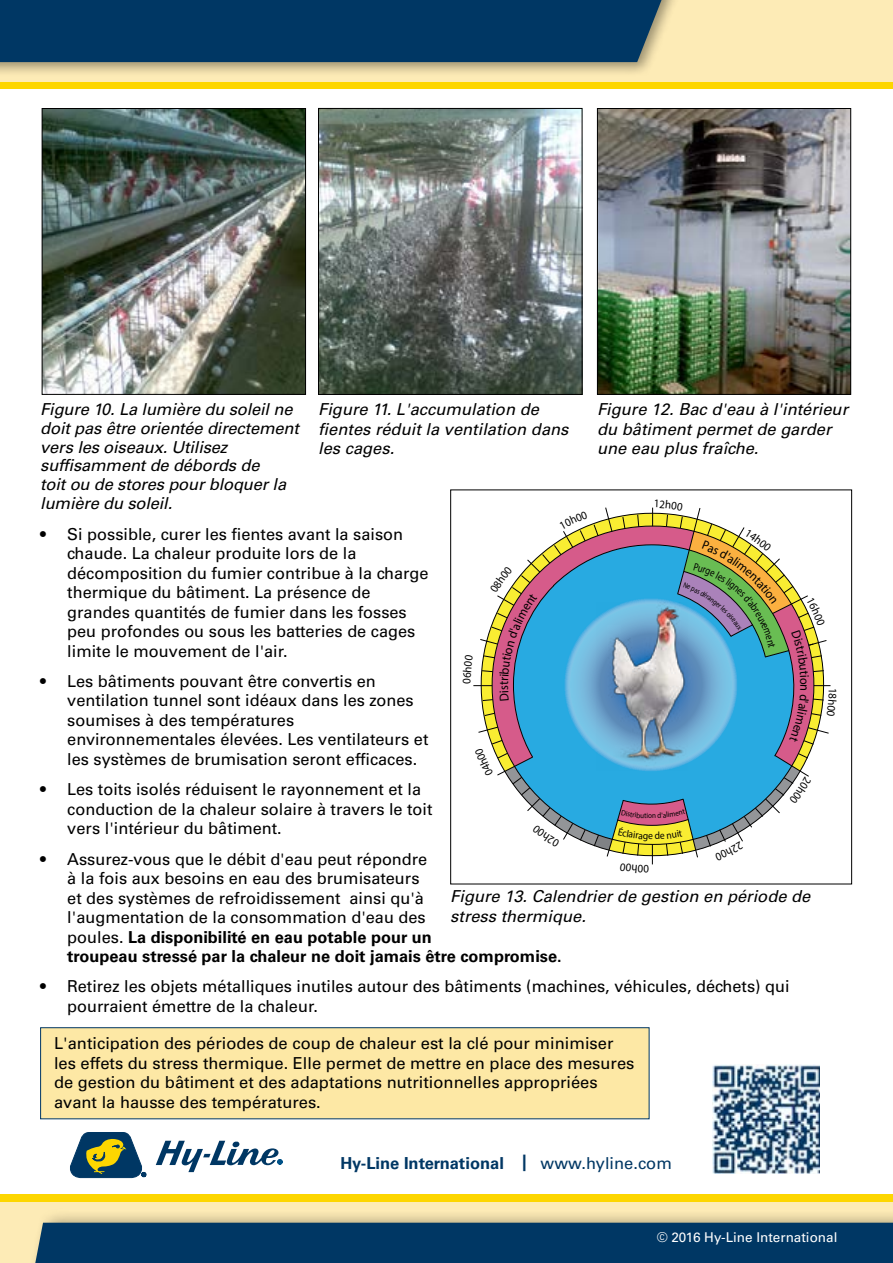
<style>
.page{position:relative;width:893px;height:1263px;background:#fff}
.page>*{position:absolute;margin:0;border:0;box-sizing:border-box;transform-origin:0 0}
.t1{font:16.5px/19.5px "Univers LT Std";color:#000}
.t2{font:italic 16.5px/19.5px "Univers LT Std";color:#000}
.t3{font:700 16.5px "Univers LT Std";color:#003764}
.t4{font:13.5px "Univers LT Std";color:#fff}
.t5{font:7.8px "Myriad Pro";color:#000;scale:.93 1}
.s1{font-weight:700}
.s2{font-weight:400}
</style>
<div class="page">
<div style="left:0;top:1194px;width:893px;height:69px;background:#fdebb6"></div>
<div style="left:0;top:1194px;width:893px;height:8px;background:#fdd600"></div>
<div style="left:28px;top:1209px;width:865px;height:54px;background:#000;opacity:.4"></div>
<div style="left:33px;top:1223px;width:860px;height:40px;background:#003764"></div>
<div style="left:0;top:0;width:893px;height:88px;background:#fdebb6"></div>
<div style="left:0;top:82px;width:893px;height:7px;background:#fdd600"></div>
<div style="left:0;top:0;width:680px;height:77px;background:#000;opacity:.4"></div>
<div style="left:0;top:0;width:667px;height:62px;background:#003764"></div>
<svg style="left:70px;top:1132px;width:76px;height:46px"></svg>
<svg style="left:156px;top:1141px;width:126px;height:31px"></svg>
<img style="left:713px;top:1065px;width:106px;height:108px">
<img style="left:599px;top:110px;width:250px;height:283px">
<div style="left:597px;top:108px;width:254px;height:287px;border:1px solid #000"></div>
<div style="left:40px;top:1027px;width:609px;height:92px;background:#fde8a5;border:1px solid #003764"></div>
<img style="left:44px;top:110px;width:260px;height:283px">
<div style="left:42px;top:108px;width:264px;height:287px;border:1px solid #000"></div>
<img style="left:320px;top:110px;width:260px;height:283px">
<div style="left:318px;top:108px;width:264px;height:287px;border:1px solid #000"></div>
<svg style="left:473px;top:507px;width:358px;height:358px"></svg>
<p class="t2" style="left:40px;top:400px;width:260px;line-height:18.8px">Figure 10. La lumière du soleil ne doit pas être orientée directement vers les oiseaux. Utilisez suffisamment de débords de<br>toit ou de stores pour bloquer la lumière du soleil.</p>
<p class="t2" style="left:318px;top:400px;width:252px">Figure 11. L'accumulation de fientes réduit la ventilation dans les cages.</p>
<p class="t2" style="left:597px;top:400px;width:253px">Figure 12. Bac d'eau à l'intérieur du bâtiment permet de garder une eau plus fraîche.</p>
<p class="t1" style="left:67px;top:524px;width:363px;text-indent:-27px">• Si possible, curer les fientes avant la saison chaude. La chaleur produite lors de la décomposition du fumier contribue à la charge thermique du bâtiment. La présence de grandes quantités de fumier dans les fosses peu profondes ou sous les batteries de cages limite le mouvement de l'air.</p>
<p class="t1" style="left:67px;top:671px;width:363px;text-indent:-27px">• Les bâtiments pouvant être convertis en ventilation tunnel sont idéaux dans les zones soumises à des températures environnementales élevées. Les ventilateurs et les systèmes de brumisation seront efficaces.</p>
<p class="t1" style="left:67px;top:780px;width:367px;text-indent:-27px">• Les toits isolés réduisent le rayonnement et la conduction de la chaleur solaire à travers le toit vers l'intérieur du bâtiment.</p>
<p class="t1" style="left:67px;top:849px;width:496px;text-indent:-27px">• Assurez-vous que le débit d'eau peut répondre<br>à la fois aux besoins en eau des brumisateurs<br>et des systèmes de refroidissement ainsi qu'à<br>l'augmentation de la consommation d'eau des<br>poules. <span class="s1">La disponibilité en eau potable pour un<br>troupeau stressé par la chaleur ne doit jamais être compromise.</span></p>
<p class="t1" style="left:67px;top:977px;width:724px;text-indent:-27px">• Retirez les objets métalliques inutiles autour des bâtiments (machines, véhicules, déchets) qui pourraient émettre de la chaleur.</p>
<p class="t5" style="left:648px;top:811px;width:6px">o</p>
<p class="t2" style="left:450px;top:887px;width:362px">Figure 13. Calendrier de gestion en période de stress thermique.</p>
<p class="t1" style="left:54px;top:1034px;width:582px">L'anticipation des périodes de coup de chaleur est la clé pour minimiser les effets du stress thermique. Elle permet de mettre en place des mesures de gestion du bâtiment et des adaptations nutritionnelles appropriées avant la hausse des températures.</p>
<p class="t3" style="left:340px;top:1153px;width:333px">Hy-Line International | <span class="s2">www.hyline.com</span></p>
<p class="t4" style="left:657px;top:1229px;width:182px">© 2016 Hy-Line International</p>
</div>
